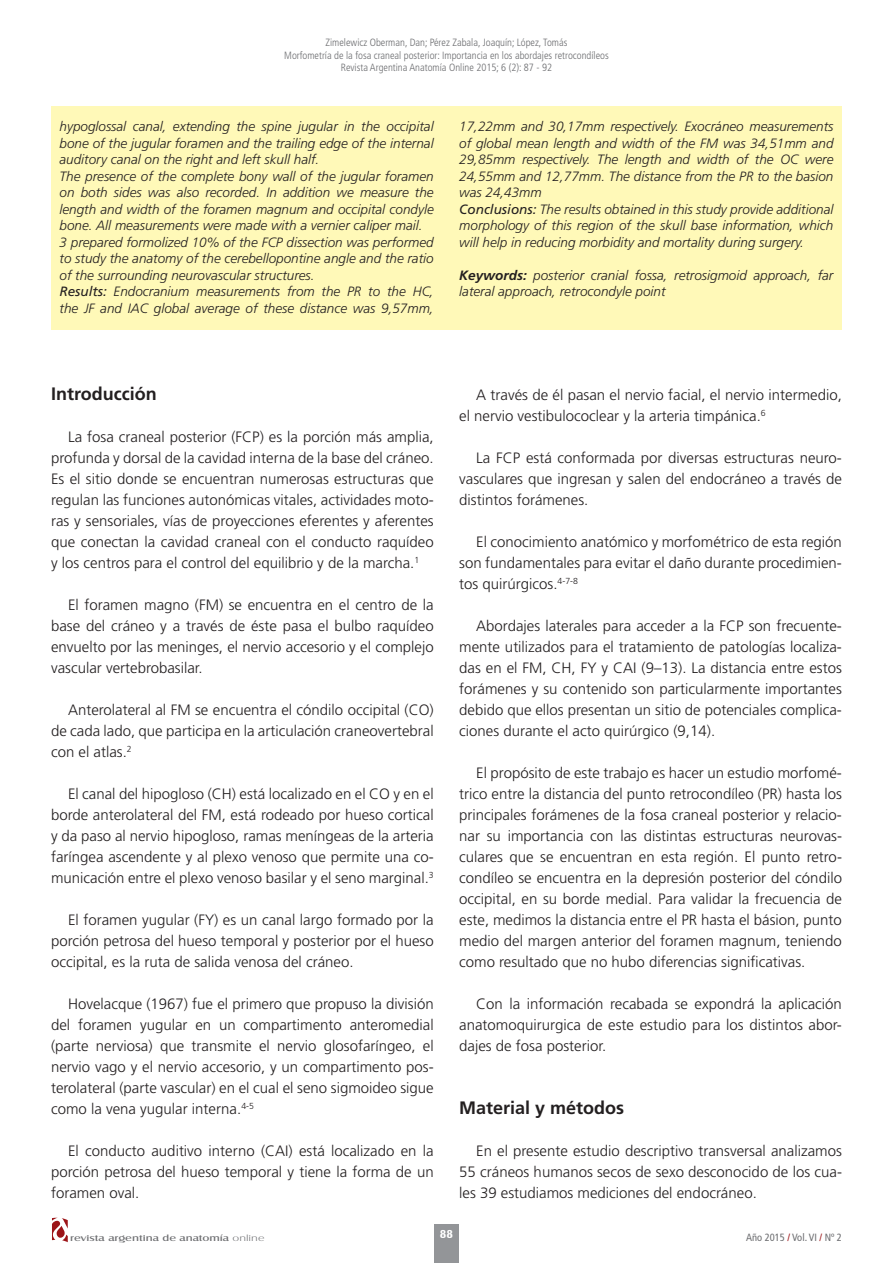
<style>
.page{position:relative;width:893px;height:1263px;background:#fff}
.page>*{position:absolute;margin:0;border:0;box-sizing:border-box;transform-origin:0 0}
.t1{font:700 18px "Frutiger LT Std";color:#231f20}
.t2{font:300 15px/21px "Frutiger LT Std";color:#231f20;text-align:justify}
.t3{font:italic 300 13.5px/16.5px "Frutiger LT Std";color:#231f20}
.t4{font:700 12px "Castle T";color:#fff}
.t5{font:300 condensed 10.5px/12.6px "Frutiger LT Std";color:#6c6d70;text-align:center}
.t6{font:condensed 10.5px "Frutiger LT Std";color:#6c6d70}
.t7{font:9px "Castle T";color:#6c6d70;scale:1.4 1}
.s1{font-weight:400}
.s2{font-weight:700}
.s3{font-family:"Castle T Ligh"}
.s4{color:#9c1418}
</style>
<div class="page">
<svg style="left:52px;top:1218px;width:16px;height:24px"></svg>
<div style="left:434px;top:1224px;width:24px;height:39px;background:#939598"></div>
<div style="left:51px;top:106px;width:791px;height:224px;background:#fff9b8"></div>
<p class="t5" style="left:284px;top:36px;width:326px">Zimelewicz Oberman, Dan; Pérez Zabala, Joaquín; López, Tomás<br>Morfometría de la fosa craneal posterior: Importancia en los abordajes retrocondíleos<br>Revista Argentina Anatomía Online 2015; 6 (2): 87 - 92</p>
<p class="t3" style="left:60px;top:119px;width:376px">hypoglossal canal, extending the spine jugular in the occipital bone of the jugular foramen and the trailing edge of the internal auditory canal on the right and left skull half.<br>The presence of the complete bony wall of the jugular foramen on both sides was also recorded. In addition we measure the length and width of the foramen magnum and occipital condyle bone. All measurements were made with a vernier caliper mail.<br>3 prepared formolized 10% of the FCP dissection was performed to study the anatomy of the cerebellopontine angle and the ratio of the surrounding neurovascular structures.<br><span class="s1">Results:</span> Endocranium measurements from the PR to the HC, the JF and IAC global average of these distance was 9,57mm,</p>
<p class="t3" style="left:459px;top:119px;width:376px">17,22mm and 30,17mm respectively. Exocráneo measurements of global mean length and width of the FM was 34,51mm and 29,85mm respectively. The length and width of the OC were 24,55mm and 12,77mm. The distance from the PR to the basion was 24,43mm<br><span class="s1">Conclusions:</span> The results obtained in this study provide additional morphology of this region of the skull base information, which will help in reducing morbidity and mortality during surgery.</p>
<p class="t3" style="left:459px;top:267px;width:376px"><span class="s2">Keywords:</span> posterior cranial fossa, retrosigmoid approach, far lateral approach, retrocondyle point</p>
<p class="t1" style="left:51px;top:383px;width:107px">Introducción</p>
<p class="t2" style="left:51px;top:427px;width:384px;text-indent:17px">La fosa craneal posterior (FCP) es la porción más amplia, profunda y dorsal de la cavidad interna de la base del cráneo.<br>Es el sitio donde se encuentran numerosas estructuras que regulan las funciones autonómicas vitales, actividades moto&shy;ras y sensoriales, vías de proyecciones eferentes y aferentes que conectan la cavidad craneal con el conducto raquídeo y los centros para el control del equilibrio y de la marcha.<sup>1</sup></p>
<p class="t2" style="left:51px;top:595px;width:384px;text-indent:17px">El foramen magno (FM) se encuentra en el centro de la base del cráneo y a través de éste pasa el bulbo raquídeo envuelto por las meninges, el nervio accesorio y el complejo vascular vertebrobasilar.</p>
<p class="t2" style="left:51px;top:700px;width:384px;text-indent:17px">Anterolateral al FM se encuentra el cóndilo occipital (CO) de cada lado, que participa en la articulación craneovertebral con el atlas.<sup>2</sup></p>
<p class="t2" style="left:51px;top:784px;width:384px;text-indent:17px">El canal del hipogloso (CH) está localizado en el CO y en el borde anterolateral del FM, está rodeado por hueso cortical y da paso al nervio hipogloso, ramas meníngeas de la arteria faríngea ascendente y al plexo venoso que permite una co&shy;municación entre el plexo venoso basilar y el seno marginal.<sup>3</sup></p>
<p class="t2" style="left:51px;top:910px;width:384px;text-indent:17px">El foramen yugular (FY) es un canal largo formado por la porción petrosa del hueso temporal y posterior por el hueso occipital, es la ruta de salida venosa del cráneo.</p>
<p class="t2" style="left:51px;top:994px;width:384px;text-indent:17px">Hovelacque (1967) fue el primero que propuso la división del foramen yugular en un compartimento anteromedial (parte nerviosa) que transmite el nervio glosofaríngeo, el nervio vago y el nervio accesorio, y un compartimento pos&shy;terolateral (parte vascular) en el cual el seno sigmoideo sigue como la vena yugular interna.<sup>4-5</sup></p>
<p class="t2" style="left:51px;top:1141px;width:384px;text-indent:17px">El conducto auditivo interno (CAI) está localizado en la porción petrosa del hueso temporal y tiene la forma de un foramen oval.</p>
<p class="t2" style="left:459px;top:385px;width:384px;text-indent:17px">A través de él pasan el nervio facial, el nervio intermedio, el nervio vestibulococlear y la arteria timpánica.<sup>6</sup></p>
<p class="t2" style="left:459px;top:448px;width:384px;text-indent:17px">La FCP está conformada por diversas estructuras neuro&shy;vasculares que ingresan y salen del endocráneo a través de distintos forámenes.</p>
<p class="t2" style="left:459px;top:532px;width:384px;text-indent:17px">El conocimiento anatómico y morfométrico de esta región son fundamentales para evitar el daño durante procedimien&shy;tos quirúrgicos.<sup>4-7-8</sup></p>
<p class="t2" style="left:459px;top:616px;width:384px;text-indent:17px">Abordajes laterales para acceder a la FCP son frecuente&shy;mente utilizados para el tratamiento de patologías localiza&shy;das en el FM, CH, FY y CAI (9–13). La distancia entre estos forámenes y su contenido son particularmente importantes debido que ellos presentan un sitio de potenciales complica&shy;ciones durante el acto quirúrgico (9,14).</p>
<p class="t2" style="left:459px;top:763px;width:384px;text-indent:17px">El propósito de este trabajo es hacer un estudio morfomé&shy;trico entre la distancia del punto retrocondíleo (PR) hasta los principales forámenes de la fosa craneal posterior y relacio&shy;nar su importancia con las distintas estructuras neurovas&shy;culares que se encuentran en esta región. El punto retro&shy;condíleo se encuentra en la depresión posterior del cóndilo occipital, en su borde medial. Para validar la frecuencia de este, medimos la distancia entre el PR hasta el básion, punto medio del margen anterior del foramen magnum, teniendo como resultado que no hubo diferencias significativas.</p>
<p class="t2" style="left:459px;top:994px;width:384px;text-indent:17px">Con la información recabada se expondrá la aplicación anatomoquirurgica de este estudio para los distintos abor&shy;dajes de fosa posterior.</p>
<p class="t1" style="left:459px;top:1097px;width:167px">Material y métodos</p>
<p class="t2" style="left:459px;top:1141px;width:384px;text-indent:17px">En el presente estudio descriptivo transversal analizamos 55 cráneos humanos secos de sexo desconocido de los cua&shy;les 39 estudiamos mediciones del endocráneo.</p>
<p class="t7" style="left:70px;top:1234px;width:140px">revista argentina de anatomía <span class="s3">online</span></p>
<p class="t4" style="left:440px;top:1227px;width:15px">88</p>
<p class="t6" style="left:746px;top:1231px;width:97px">Año 2015 <span class="s4">/</span> Vol. VI <span class="s4">/</span> Nº 2</p>
</div>
